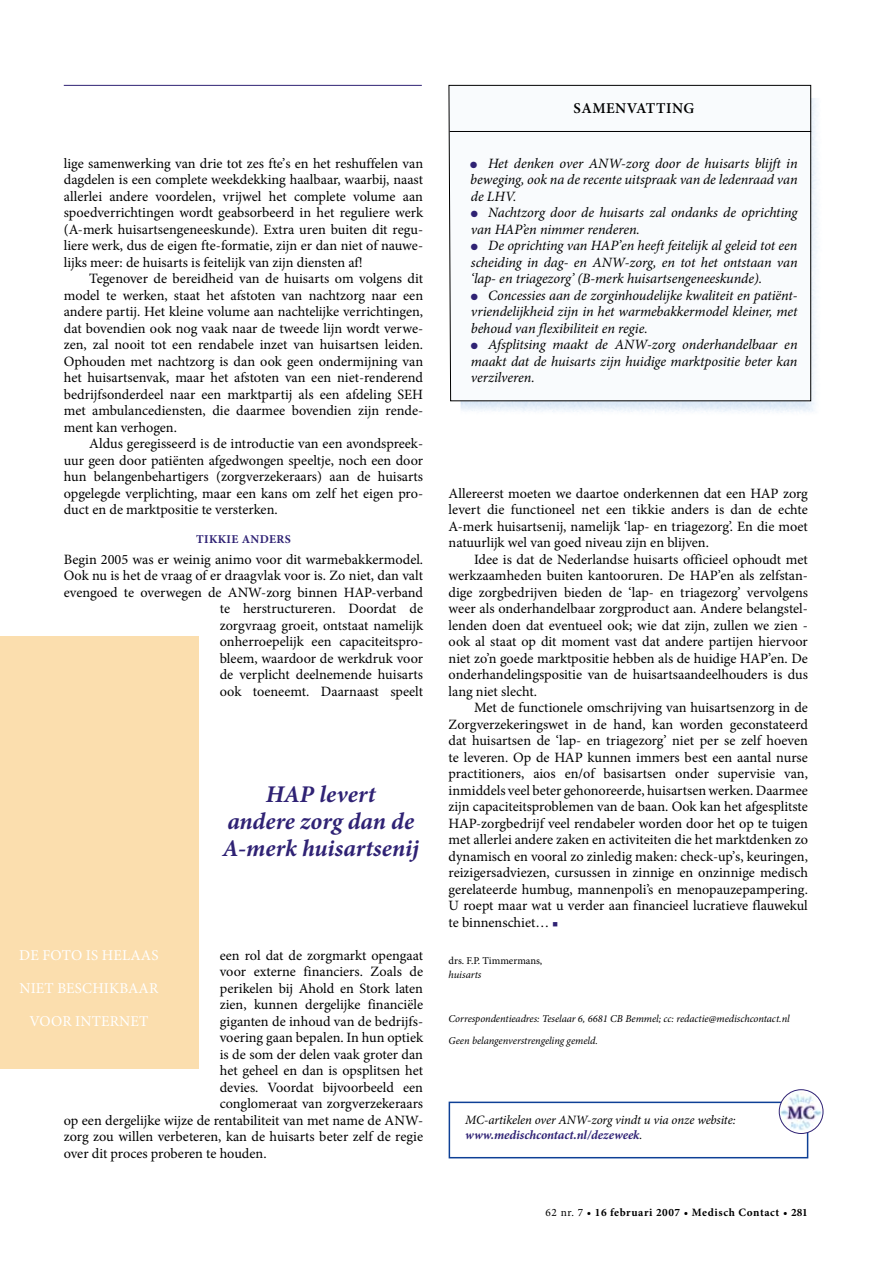
<style>
.page{position:relative;width:893px;height:1263px;background:#fff}
.page>*{position:absolute;margin:0;border:0;box-sizing:border-box;transform-origin:0 0}
.t1{font:italic 700 24px/27px "Minion Pro";color:#2f2274;text-align:center}
.t2{font:15px "Minion Pro";letter-spacing:.01em;color:#fff}
.t3{font:600 15px "Minion Pro";letter-spacing:.03em;color:#000}
.t4{font:14.25px/16.5px "Minion Pro";color:#000;text-align:justify}
.t5{font:italic 14.25px/16.5px "Minion Pro";letter-spacing:-.005em;color:#000;text-align:justify}
.t6{font:italic 12.75px/15px "Minion Pro";letter-spacing:-.01em;color:#000}
.t7{font:700 12px "Minion Pro";letter-spacing:.03em;color:#2f2274}
.t8{font:700 11.25px "Minion Pro";letter-spacing:.05em;color:#000}
.t9{font:italic 10.5px/21.9px "Minion Pro";letter-spacing:-.005em;color:#000}
.t10{font:10.5px "Minion Pro";color:#000}
.s1{color:#2f2274}
.s2{font-weight:700;color:#2f2274}
.s3{font-weight:400}
</style>
<div class="page">
<hr style="left:64px;top:85px;width:358px;height:1px;background:#2f2274">
<img style="left:461px;top:98px;width:357px;height:315px">
<svg style="left:448px;top:85px;width:363px;height:316px"></svg>
<hr style="left:450px;top:131px;width:361px;height:1px;background:#000">
<div style="left:449px;top:1101px;width:359px;height:57px;border:2px solid #0e4096"></div>
<svg style="left:779px;top:1090px;width:44px;height:43px"></svg>
<img style="left:780px;top:1092px;width:42px;height:38px">
<div style="left:779px;top:1089px;width:44px;height:45px;border:1px solid #2f2274;border-radius:50%"></div>
<div style="left:0;top:636px;width:199px;height:432px;background:#fbdeae"></div>
<p class="t4" style="left:64px;top:155px;width:361px">lige samenwerking van drie tot zes fte’s en het reshuffelen van dag-delen is een complete weekdekking haalbaar, waarbij, naast allerlei andere voordelen, vrijwel het complete volume aan spoedverrichtingen wordt geabsorbeerd in het reguliere werk (A-merk huisartsengeneeskunde). Extra uren buiten dit regu&shy;liere werk, dus de eigen fte-formatie, zijn er dan niet of nauwe&shy;lijks meer: de huisarts is feitelijk van zijn diensten af!</p>
<p class="t4" style="left:64px;top:270px;width:361px;text-align:left;text-indent:26px">Tegenover de bereidheid van de huisarts om volgens dit model te werken, staat het afstoten van nachtzorg naar een andere partij. Het kleine volume aan nachtelijke verrichtingen, dat bovendien ook nog vaak naar de tweede lijn wordt verwe&shy;zen, zal nooit tot een rendabele inzet van huisartsen leiden.<br>Ophouden met nachtzorg is dan ook geen ondermijning van het huisartsenvak, maar het afstoten van een niet-renderend bedrijfsonderdeel naar een marktpartij als een afdeling SEH met ambulancediensten, die daarmee bovendien zijn rende&shy;ment kan verhogen.</p>
<p class="t4" style="left:64px;top:435px;width:361px;text-indent:26px">Aldus geregisseerd is de introductie van een avondspreek&shy;uur geen door patiënten afgedwongen speeltje, noch een door hun belangenbehartigers (zorgverzekeraars) aan de huisarts opgelegde verplichting, maar een kans om zelf het eigen pro&shy;duct en de marktpositie te versterken.</p>
<p class="t7" style="left:196px;top:530px;width:95px">Tikkie anders</p>
<p class="t4" style="left:64px;top:551px;width:361px">Begin 2005 was er weinig animo voor dit warmebakkermodel.<br>Ook nu is het de vraag of er draagvlak voor is. Zo niet, dan valt evengoed te overwegen de ANW</p>
<p class="t4" style="left:220px;top:584px;width:205px;text-indent:41px">-zorg binnen HAP-verband te herstructureren. Doordat de zorgvraag groeit, ontstaat namelijk onherroepelijk een capaciteitspro&shy;bleem, waardoor de werkdruk voor de verplicht deelnemende huisarts ook toeneemt. Daarnaast speelt</p>
<h1 class="t1" style="left:223px;top:780px;width:198px">HAP levert<br>andere zorg dan de<br>A-merk huisartsenij</h1>
<p class="t4" style="left:220px;top:947px;width:205px">een rol dat de zorgmarkt opengaat</p>
<p class="t4" style="left:220px;top:963px;width:205px">voor externe financiers. Zoals de</p>
<p class="t4" style="left:220px;top:980px;width:205px">perikelen bij Ahold en Stork laten</p>
<p class="t4" style="left:220px;top:996px;width:205px">zien, kunnen dergelijke financiële</p>
<p class="t4" style="left:220px;top:1013px;width:205px">giganten de inhoud van de bedrijfs-</p>
<p class="t4" style="left:220px;top:1029px;width:205px">voering gaan bepalen. In hun optiek</p>
<p class="t4" style="left:220px;top:1046px;width:205px">is de som der delen vaak groter dan</p>
<p class="t4" style="left:220px;top:1062px;width:205px">het geheel en dan is opsplitsen het</p>
<p class="t4" style="left:220px;top:1079px;width:205px">devies. Voordat bijvoorbeeld een</p>
<p class="t4" style="left:220px;top:1095px;width:205px">conglomeraat van zorgverzekeraars</p>
<p class="t4" style="left:64px;top:1112px;width:334px">op een dergelijke wijze de rentabiliteit van met name de ANW</p>
<p class="t2" style="left:19px;top:945px;width:141px">De foto is helaas</p>
<p class="t2" style="left:19px;top:978px;width:139px">niet beschikbaar</p>
<p class="t2" style="left:29px;top:1011px;width:121px">voor internet</p>
<p class="t4" style="left:64px;top:1112px;width:361px;text-indent:354px">- zorg zou willen verbeteren, kan de huisarts beter zelf de regie over dit proces proberen te houden.</p>
<p class="t3" style="left:574px;top:99px;width:122px">SAMENVATTING</p>
<p class="t5" style="left:470px;top:155px;width:329px"><span class="s1">●</span> Het denken over ANW-zorg door de huisarts blijft in beweging, ook na de recente uitspraak van de ledenraad van de LHV.</p>
<p class="t5" style="left:471px;top:204px;width:328px"><span class="s1">●</span> Nachtzorg door de huisarts zal ondanks de oprichting van HAP’en nimmer renderen.</p>
<p class="t5" style="left:471px;top:237px;width:328px"><span class="s1">●</span> De oprichting van HAP’en heeft feitelijk al geleid tot een scheiding in dag- en ANW-zorg, en tot het ontstaan van ‘lap- en triagezorg’ (B-merk huisartsengeneeskunde).</p>
<p class="t5" style="left:471px;top:287px;width:328px"><span class="s1">●</span> Concessies aan de zorginhoudelijke kwaliteit en patiënt&shy;vriendelijkheid zijn in het warmebakkermodel kleiner, met behoud van flexibiliteit en regie.</p>
<p class="t5" style="left:471px;top:336px;width:328px"><span class="s1">●</span> Afsplitsing maakt de ANW-zorg onderhandelbaar en maakt dat de huisarts zijn huidige marktpositie beter kan verzilveren.</p>
<p class="t4" style="left:449px;top:485px;width:361px">Allereerst moeten we daartoe onderkennen dat een HAP zorg levert die functioneel net een tikkie anders is dan de echte A-merk huisartsenij, namelijk ‘lap- en triagezorg’. En die moet natuurlijk wel van goed niveau zijn en blijven.</p>
<p class="t4" style="left:449px;top:551px;width:361px;text-indent:26px">Idee is dat de Nederlandse huisarts officieel ophoudt met werkzaamheden buiten kantooruren. De HAP’en als zelfstan&shy;dige zorgbedrijven bieden de ‘lap- en triagezorg’ vervolgens weer als onderhandelbaar zorgproduct aan. Andere belangstel&shy;lenden doen dat eventueel ook; wie dat zijn, zullen we zien - ook al staat op dit moment vast dat andere partijen hiervoor niet zo’n goede marktpositie hebben als de huidige HAP’en. De onderhandelingspositie van de huisartsaandeelhouders is dus lang niet slecht.</p>
<p class="t4" style="left:449px;top:699px;width:361px;text-indent:26px">Met de functionele omschrijving van huisartsenzorg in de Zorgverzekeringswet in de hand, kan worden geconstateerd dat huisartsen de ‘lap- en triagezorg’ niet per se zelf hoeven te leveren. Op de HAP kunnen immers best een aantal nurse practitioners, aios en/of basisartsen onder supervisie van, inmiddels veel beter gehonoreerde, huisartsen werken. Daarmee zijn capaciteitsproblemen van de baan. Ook kan het afgesplitste HAP-zorgbedrijf veel rendabeler worden door het op te tuigen met allerlei andere zaken en activiteiten die het marktdenken zo dynamisch en vooral zo zinledig maken: check-up’s, keuringen, reizigersadviezen, cursussen in zinnige en onzinnige medisch gerelateerde humbug, mannenpoli’s en menopauzepampering.<br>U roept maar wat u verder aan financieel lucratieve flauwekul te binnenschiet… <span class="s1">■</span></p>
<p class="t10" style="left:449px;top:954px;width:95px">drs. F.P. Timmermans,</p>
<p class="t9" style="left:449px;top:963px;width:34px">huisarts</p>
<p class="t9" style="left:449px;top:1007px;width:343px">Correspondentieadres: Teselaar 6, 6681 CB Bemmel; cc: redactie@medischcontact.nl<br>Geen belangenverstrengeling gemeld.</p>
<p class="t6" style="left:465px;top:1113px;width:272px">MC-artikelen over ANW-zorg vindt u via onze website: <span class="s2">www.medischcontact.nl/dezeweek</span>.</p>
<p class="t8" style="left:546px;top:1204px;width:264px"><span class="s3">62 nr. 7</span> • 16 februari 2007 • Medisch Contact • 281</p>
</div>
